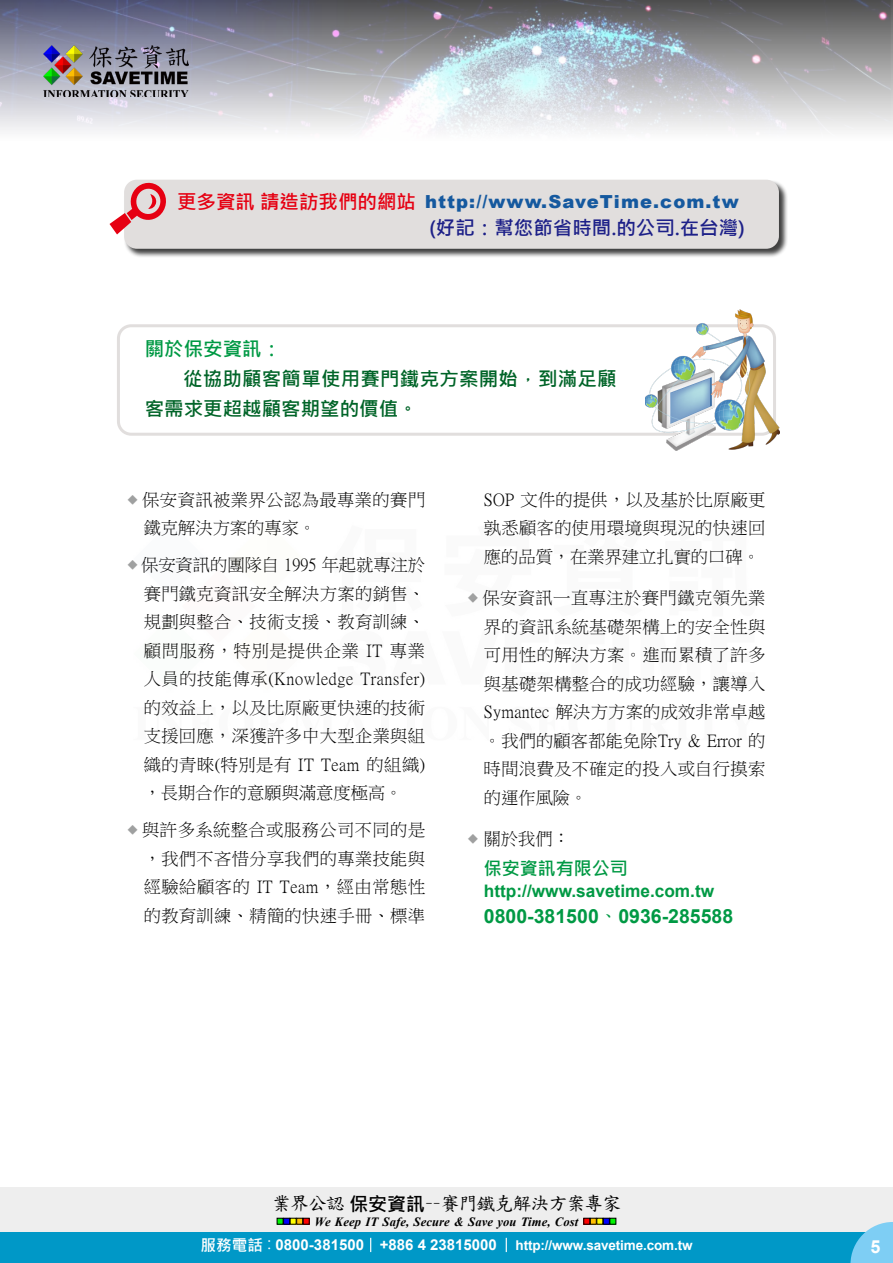
<style>
.page{position:relative;width:893px;height:1263px;background:#fff}
.page>*{position:absolute;margin:0;border:0;box-sizing:border-box;transform-origin:0 0}
.t1{font:700 19.5px/30px "Microsoft Jheng Hei";letter-spacing:.01em;color:#006428}
.t2{font:700 19.5px "Arial";color:#094}
.t3{font:700 19.5px "Microsoft Jheng Hei";color:#1d2088}
.t4{font:700 19.5px "Microsoft Jheng Hei";color:#094}
.t5{font:18.9px "DF Kai Shu SB Estd BF";letter-spacing:-.05em;color:#000}
.t6{font:900 18px "Arial";letter-spacing:.06em;color:#15599f}
.t7{font:700 18px "Microsoft Jheng Hei";color:#094}
.t8{font:700 18px "Arial";color:#fff}
.t9{font:17.25px/28.5px "P Ming Li U";letter-spacing:.02em;color:#000;text-align:justify}
.t10{font:700 17.25px "Arial";color:#094}
.t11{font:700 13.5px "Arial";letter-spacing:-.01em;color:#fff}
.t12{font:italic 700 12.6px "Times New Roman";letter-spacing:.005em;color:#000}
.s1{font-family:"Microsoft Jheng Hei";font-weight:700;font-size:19.5px;color:#e60012}
.s2{font-size:10.5px;color:#9fa0a0}
.s3{font-family:"P Ming Li U";font-weight:400}
.s4{font-family:"Microsoft Jheng Hei";font-weight:700}
.s5{font-family:"Microsoft Jheng Hei";font-size:15.6px}
.s6{font-family:"Microsoft Jheng Hei";font-weight:400;font-size:15.6px}
.s7{font-size:15px}
</style>
<div class="page">
<img style="left:0;top:0;width:893px;height:131px">
<div style="left:0;top:1187px;width:893px;height:49px;background:#eee"></div>
<img style="left:44px;top:46px;width:145px;height:51px">
<svg style="left:277px;top:1218px;width:32px;height:6px"></svg>
<svg style="left:584px;top:1218px;width:32px;height:6px"></svg>
<div style="left:0;top:1232px;width:893px;height:31px;background:#0098c7"></div>
<svg style="left:850px;top:1222px;width:43px;height:41px"></svg>
<svg style="left:370px;top:1238px;width:1px;height:14px"></svg>
<svg style="left:506px;top:1238px;width:1px;height:14px"></svg>
<div style="left:117px;top:324px;width:659px;height:112px;border:3px solid #e1dedd;border-radius:13px"></div>
<img style="left:646px;top:310px;width:133px;height:140px">
<div style="left:124px;top:179px;width:664px;height:79px;background:#000;opacity:.75"></div>
<div style="left:124px;top:180px;width:655px;height:69px;background:#e1dedd;border-radius:13px"></div>
<svg style="left:110px;top:180px;width:56px;height:54px"></svg>
<p class="t6" style="left:177px;top:188px;width:563px"><span class="s1">更多資訊 請造訪我們的網站</span> http://www.SaveTime.com.tw</p>
<p class="t3" style="left:429px;top:215px;width:318px">(好記：幫您節省時間.的公司.在台灣)</p>
<p class="t4" style="left:145px;top:337px;width:138px">關於保安資訊：</p>
<p class="t1" style="left:145px;top:364px;width:473px;text-indent:38px">從協助顧客簡單使用賽門鐵克方案開始，到滿足顧客需求更超越顧客期望的價值。</p>
<p class="t9" style="left:144px;top:485px;width:283px;text-indent:-16px"><span class="s2">◆</span> 保安資訊被業界公認為最專業的賽門鐵克解決方案的專家。</p>
<p class="t9" style="left:144px;top:551px;width:283px;text-indent:-16px"><span class="s2">◆</span> 保安資訊的團隊自 1995 年起就專注於賽門鐵克資訊安全解決方案的銷售、規劃與整合、技術支援、教育訓練、顧問服務，特別是提供企業 IT 專業人員的技能傳承(Knowledge Transfer)的效益上，以及比原廠更快速的技術支援回應，深獲許多中大型企業與組織的青睞(特別是有 IT Team 的組織)，長期合作的意願與滿意度極高。</p>
<p class="t9" style="left:144px;top:816px;width:283px;text-indent:-16px"><span class="s2">◆</span> 與許多系統整合或服務公司不同的是，我們不吝惜分享我們的專業技能與經驗給顧客的 IT Team，經由常態性的教育訓練、精簡的快速手冊、標準</p>
<p class="t9" style="left:484px;top:485px;width:283px">SOP 文件的提供，以及基於比原廠更孰悉顧客的使用環境與現況的快速回應的品質，在業界建立扎實的口碑。</p>
<p class="t9" style="left:484px;top:584px;width:283px;text-indent:-16px"><span class="s2">◆</span> 保安資訊一直專注於賽門鐵克領先業界的資訊系統基礎架構上的安全性與可用性的解決方案。進而累積了許多與基礎架構整合的成功經驗，讓導入Symantec 解決方方案的成效非常卓越。我們的顧客都能免除Try &amp; Error 的時間浪費及不確定的投入或自行摸索的運作風險。</p>
<p class="t9" style="left:468px;top:824px;width:104px"><span class="s2">◆</span> 關於我們：</p>
<p class="t7" style="left:484px;top:857px;width:145px">保安資訊有限公司</p>
<p class="t10" style="left:484px;top:879px;width:232px">http://www.savetime.com.tw</p>
<p class="t2" style="left:484px;top:903px;width:251px">0800-381500<span class="s3">、</span>0936-285588</p>
<p class="t5" style="left:272px;top:1194px;width:351px">業界公認<span class="s4">保安資訊</span>－－賽門鐵克解決方案專家</p>
<p class="t12" style="left:315px;top:1212px;width:265px">We Keep IT Safe, Secure &amp; Save you Time, Cost</p>
<p class="t11" style="left:200px;top:1235px;width:494px"><span class="s5">服務電話</span><span class="s6">：</span><span class="s7">0800-381500 +886 4 23815000</span> http://www.savetime.com.tw</p>
<p class="t8" style="left:870px;top:1234px;width:12px">5</p>
</div>
